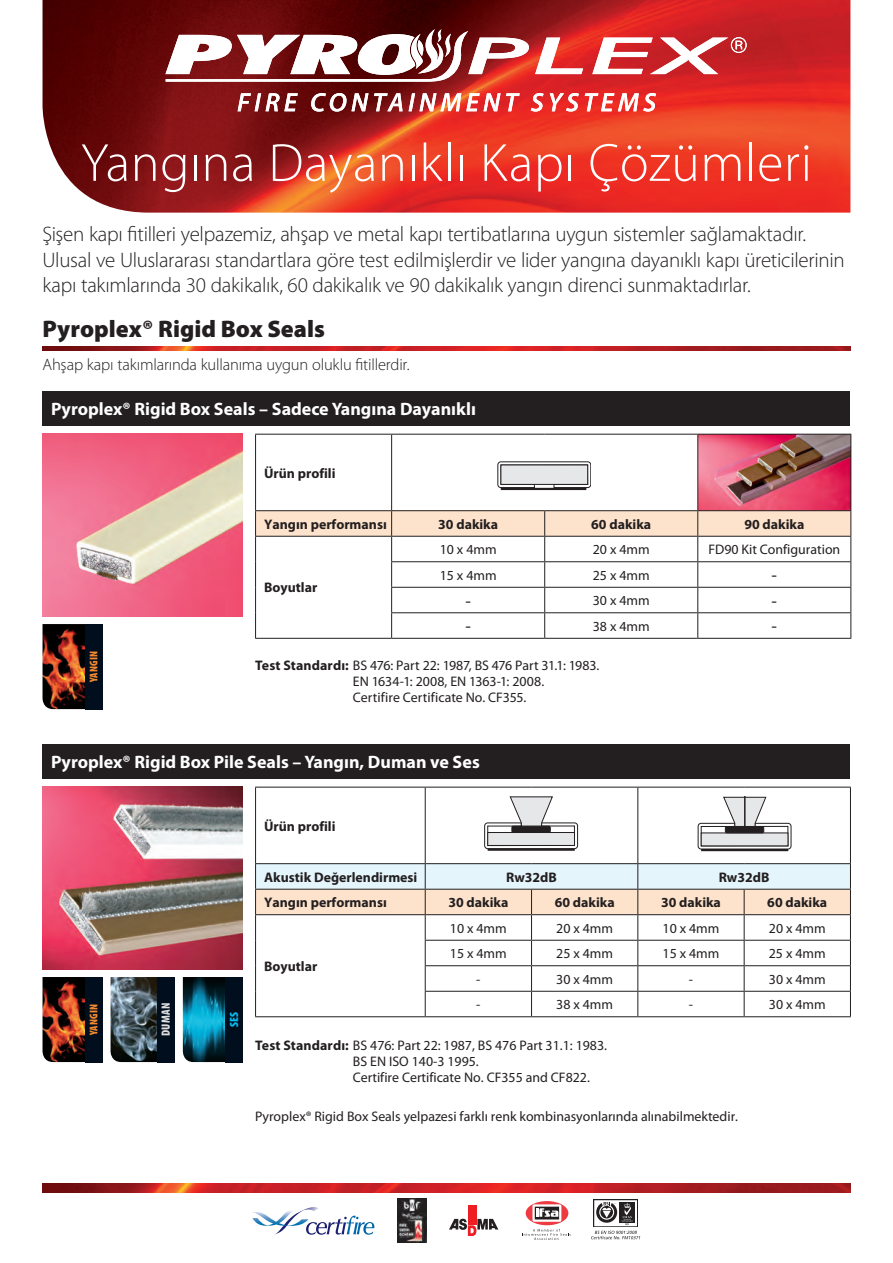
<style>
.page{position:relative;width:893px;height:1263px;background:#fff}
.page>*{position:absolute;margin:0;border:0;box-sizing:border-box;transform-origin:0 0}
.t1{font:300 54px "Myriad Pro";letter-spacing:.01em;color:#fff}
.t2{font:900 24px "Myriad Pro";color:#231f20}
.t3{font:300 21px/25.5px "Myriad Pro";letter-spacing:-.015em;color:#231f20}
.t4{font:700 18px "Myriad Pro";color:#fff}
.t5{font:18px "Myriad Pro";color:#231f20}
.t6{font:300 16.5px "Myriad Pro";letter-spacing:-.01em;color:#231f20}
.t7{font:13.8px/16px "Myriad Pro";color:#231f20}
.t8{font:700 13.8px "Myriad Pro";color:#231f20}
.t9{font:900 condensed 12px "Myriad Pro";letter-spacing:.02em;color:#dcdddf}
.t10{font:900 condensed 12px "Myriad Pro";color:#04bdf2}
.t11{font:900 condensed 11.25px "Myriad Pro";letter-spacing:.02em;color:#f58930}
.s1{font-weight:700}
</style>
<div class="page">
<img style="left:698px;top:435px;width:152px;height:75px">
<img style="left:43px;top:0;width:807px;height:213px">
<img style="left:43px;top:1183px;width:807px;height:9px">
<img style="left:43px;top:347px;width:807px;height:4px">
<div style="left:593px;top:1199px;width:45px;height:28px;background:#231f20"></div>
<svg style="left:591px;top:1200px;width:49px;height:40px"></svg>
<div style="left:526px;top:1201px;width:42px;height:24px;background:#ee3a41;border-radius:50%"></div>
<svg style="left:532px;top:1204px;width:29px;height:18px"></svg>
<svg style="left:522px;top:1229px;width:49px;height:11px"></svg>
<div style="left:468px;top:1205px;width:8px;height:19px;background:#ee1d23"></div>
<svg style="left:449px;top:1219px;width:49px;height:17px"></svg>
<img style="left:397px;top:1198px;width:29px;height:44px">
<svg style="left:252px;top:1207px;width:122px;height:28px"></svg>
<svg style="left:535px;top:38px;width:48px;height:36px"></svg>
<svg style="left:592px;top:37px;width:155px;height:37px"></svg>
<svg style="left:165px;top:29px;width:364px;height:53px"></svg>
<svg style="left:238px;top:93px;width:60px;height:18px"></svg>
<svg style="left:311px;top:93px;width:57px;height:19px"></svg>
<svg style="left:374px;top:93px;width:29px;height:18px"></svg>
<svg style="left:409px;top:93px;width:111px;height:18px"></svg>
<svg style="left:531px;top:93px;width:13px;height:19px"></svg>
<svg style="left:550px;top:93px;width:29px;height:19px"></svg>
<svg style="left:585px;top:93px;width:71px;height:19px"></svg>
<hr style="left:255px;top:434px;width:137px;height:1px;background:#231f20">
<hr style="left:255px;top:435px;width:1px;height:75px;background:#231f20">
<hr style="left:392px;top:434px;width:153px;height:1px;background:#231f20">
<hr style="left:391px;top:435px;width:1px;height:75px;background:#231f20">
<hr style="left:545px;top:434px;width:153px;height:1px;background:#231f20">
<hr style="left:698px;top:434px;width:153px;height:1px;background:#231f20">
<hr style="left:697px;top:435px;width:1px;height:75px;background:#231f20">
<hr style="left:850px;top:435px;width:1px;height:75px;background:#231f20">
<hr style="left:255px;top:510px;width:137px;height:1px;background:#231f20">
<hr style="left:392px;top:510px;width:153px;height:1px;background:#231f20">
<hr style="left:545px;top:510px;width:153px;height:1px;background:#231f20">
<hr style="left:698px;top:510px;width:153px;height:1px;background:#231f20">
<hr style="left:255px;top:638px;width:137px;height:1px;background:#231f20">
<hr style="left:545px;top:638px;width:153px;height:1px;background:#231f20">
<hr style="left:698px;top:638px;width:153px;height:1px;background:#231f20">
<svg style="left:255px;top:511px;width:596px;height:127px"></svg>
<hr style="left:392px;top:638px;width:153px;height:1px;background:#231f20">
<svg style="left:498px;top:462px;width:93px;height:26px"></svg>
<div style="left:501px;top:465px;width:87px;height:20px;background:#e6e7e9;border:1px solid #231f20"></div>
<hr style="left:501px;top:488px;width:85px;height:2px;background:#231f20">
<img style="left:43px;top:624px;width:42px;height:85px">
<div style="left:85px;top:624px;width:17px;height:85px;background:#010e1e"></div>
<hr style="left:255px;top:787px;width:170px;height:1px;background:#231f20">
<hr style="left:255px;top:787px;width:1px;height:76px;background:#231f20">
<hr style="left:425px;top:787px;width:106px;height:1px;background:#231f20">
<hr style="left:425px;top:787px;width:1px;height:76px;background:#231f20">
<hr style="left:531px;top:787px;width:107px;height:1px;background:#231f20">
<hr style="left:638px;top:787px;width:106px;height:1px;background:#231f20">
<hr style="left:637px;top:787px;width:1px;height:76px;background:#231f20">
<hr style="left:744px;top:787px;width:107px;height:1px;background:#231f20">
<hr style="left:850px;top:787px;width:1px;height:76px;background:#231f20">
<hr style="left:255px;top:863px;width:170px;height:1px;background:#231f20">
<hr style="left:425px;top:863px;width:106px;height:1px;background:#231f20">
<hr style="left:531px;top:863px;width:107px;height:1px;background:#231f20">
<hr style="left:638px;top:863px;width:106px;height:1px;background:#231f20">
<hr style="left:744px;top:863px;width:107px;height:1px;background:#231f20">
<hr style="left:255px;top:1016px;width:170px;height:1px;background:#231f20">
<hr style="left:638px;top:1016px;width:106px;height:1px;background:#231f20">
<hr style="left:744px;top:1016px;width:107px;height:1px;background:#231f20">
<svg style="left:255px;top:864px;width:596px;height:152px"></svg>
<hr style="left:425px;top:1016px;width:106px;height:1px;background:#231f20">
<hr style="left:531px;top:1016px;width:107px;height:1px;background:#231f20">
<img style="left:43px;top:787px;width:199px;height:182px">
<svg style="left:484px;top:796px;width:94px;height:53px"></svg>
<hr style="left:488px;top:848px;width:87px;height:3px;background:#231f20">
<svg style="left:698px;top:797px;width:93px;height:52px"></svg>
<hr style="left:701px;top:849px;width:87px;height:2px;background:#231f20">
<hr style="left:744px;top:796px;width:2px;height:32px;background:#231f20">
<img style="left:111px;top:977px;width:46px;height:85px">
<div style="left:157px;top:977px;width:17px;height:85px;background:#010e1e"></div>
<img style="left:43px;top:977px;width:42px;height:85px">
<div style="left:85px;top:977px;width:17px;height:85px;background:#010e1e"></div>
<img style="left:183px;top:977px;width:42px;height:85px">
<div style="left:225px;top:977px;width:17px;height:85px;background:#010e1e"></div>
<div style="left:43px;top:391px;width:807px;height:34px;background:#231f20"></div>
<div style="left:43px;top:744px;width:807px;height:34px;background:#231f20"></div>
<img style="left:43px;top:434px;width:199px;height:183px">
<h1 class="t1" style="left:81px;top:130px;width:732px">Yangına Dayanıklı Kapı Çözümleri</h1>
<p class="t3" style="left:43px;top:221px;width:804px">Şişen kapı fitilleri yelpazemiz, ahşap ve metal kapı tertibatlarına uygun sistemler sağlamaktadır.<br>Ulusal ve Uluslararası standartlara göre test edilmişlerdir ve lider yangına dayanıklı kapı üreticilerinin kapı takımlarında 30 dakikalık, 60 dakikalık ve 90 dakikalık yangın direnci sunmaktadırlar.</p>
<h2 class="t2" style="left:43px;top:313px;width:284px">Pyroplex® Rigid Box Seals</h2>
<p class="t6" style="left:43px;top:354px;width:369px">Ahşap kapı takımlarında kullanıma uygun oluklu fitillerdir.</p>
<h3 class="t4" style="left:51px;top:397px;width:426px">Pyroplex® Rigid Box Seals – Sadece Yangına Dayanıklı</h3>
<p class="t11" style="left:86px;top:682px;width:33px;rotate:-90deg">Yangın</p>
<p class="t8" style="left:264px;top:464px;width:73px">Ürün profili</p>
<p class="t8" style="left:264px;top:515px;width:124px">Yangın performansı</p>
<p class="t8" style="left:438px;top:515px;width:61px">30 dakika</p>
<p class="t8" style="left:591px;top:515px;width:61px">60 dakika</p>
<p class="t8" style="left:744px;top:515px;width:61px">90 dakika</p>
<p class="t7" style="left:440px;top:541px;width:58px">10 x 4mm</p>
<p class="t7" style="left:593px;top:541px;width:58px">20 x 4mm</p>
<p class="t7" style="left:708px;top:541px;width:133px">FD90 Kit Configuration</p>
<p class="t7" style="left:440px;top:567px;width:58px">15 x 4mm</p>
<p class="t7" style="left:593px;top:567px;width:58px">25 x 4mm</p>
<h3 class="t5" style="left:772px;top:564px;width:7px">-</h3>
<h3 class="t5" style="left:465px;top:590px;width:7px">-</h3>
<p class="t7" style="left:593px;top:592px;width:58px">30 x 4mm</p>
<h3 class="t5" style="left:772px;top:590px;width:7px">-</h3>
<h3 class="t5" style="left:465px;top:615px;width:7px">-</h3>
<p class="t7" style="left:593px;top:618px;width:58px">38 x 4mm</p>
<h3 class="t5" style="left:772px;top:615px;width:7px">-</h3>
<p class="t7" style="left:353px;top:657px;width:248px;text-indent:-98px"><span class="s1">Test Standardı:</span> BS 476: Part 22: 1987, BS 476 Part 31.1: 1983.<br>EN 1634-1: 2008, EN 1363-1: 2008.<br>Certifire Certificate No. CF355.</p>
<p class="t8" style="left:264px;top:579px;width:55px">Boyutlar</p>
<h3 class="t4" style="left:51px;top:750px;width:430px">Pyroplex® Rigid Box Pile Seals – Yangın, Duman ve Ses</h3>
<p class="t11" style="left:86px;top:1035px;width:33px;rotate:-90deg">Yangın</p>
<p class="t9" style="left:158px;top:1036px;width:35px;rotate:-90deg">Duman</p>
<p class="t10" style="left:226px;top:1027px;width:16px;rotate:-90deg">Ses</p>
<p class="t8" style="left:264px;top:817px;width:73px">Ürün profili</p>
<p class="t8" style="left:264px;top:868px;width:155px">Akustik Değerlendirmesi</p>
<p class="t8" style="left:506px;top:868px;width:52px">Rw32dB</p>
<p class="t8" style="left:719px;top:868px;width:52px">Rw32dB</p>
<p class="t8" style="left:264px;top:893px;width:124px">Yangın performansı</p>
<p class="t8" style="left:448px;top:893px;width:61px">30 dakika</p>
<p class="t8" style="left:555px;top:893px;width:61px">60 dakika</p>
<p class="t8" style="left:661px;top:893px;width:61px">30 dakika</p>
<p class="t8" style="left:767px;top:893px;width:61px">60 dakika</p>
<p class="t7" style="left:450px;top:920px;width:58px">10 x 4mm</p>
<p class="t7" style="left:556px;top:920px;width:58px">20 x 4mm</p>
<p class="t7" style="left:663px;top:920px;width:58px">10 x 4mm</p>
<p class="t7" style="left:769px;top:920px;width:58px">20 x 4mm</p>
<p class="t7" style="left:450px;top:945px;width:58px">15 x 4mm</p>
<p class="t7" style="left:556px;top:945px;width:58px">25 x 4mm</p>
<p class="t7" style="left:663px;top:945px;width:58px">15 x 4mm</p>
<p class="t7" style="left:769px;top:945px;width:58px">25 x 4mm</p>
<p class="t7" style="left:476px;top:971px;width:6px">-</p>
<p class="t7" style="left:556px;top:971px;width:58px">30 x 4mm</p>
<p class="t7" style="left:689px;top:971px;width:6px">-</p>
<p class="t7" style="left:769px;top:971px;width:58px">30 x 4mm</p>
<p class="t7" style="left:476px;top:996px;width:6px">-</p>
<p class="t7" style="left:556px;top:996px;width:58px">38 x 4mm</p>
<p class="t7" style="left:689px;top:996px;width:6px">-</p>
<p class="t7" style="left:769px;top:996px;width:58px">30 x 4mm</p>
<p class="t7" style="left:353px;top:1037px;width:256px;text-indent:-98px"><span class="s1">Test Standardı:</span> BS 476: Part 22: 1987, BS 476 Part 31.1: 1983.<br>BS EN ISO 140-3 1995.<br>Certifire Certificate No. CF355 and CF822.</p>
<p class="t7" style="left:255px;top:1108px;width:484px">Pyroplex® Rigid Box Seals yelpazesi farklı renk kombinasyonlarında alınabilmektedir.</p>
<p class="t8" style="left:264px;top:957px;width:55px">Boyutlar</p>
</div>
